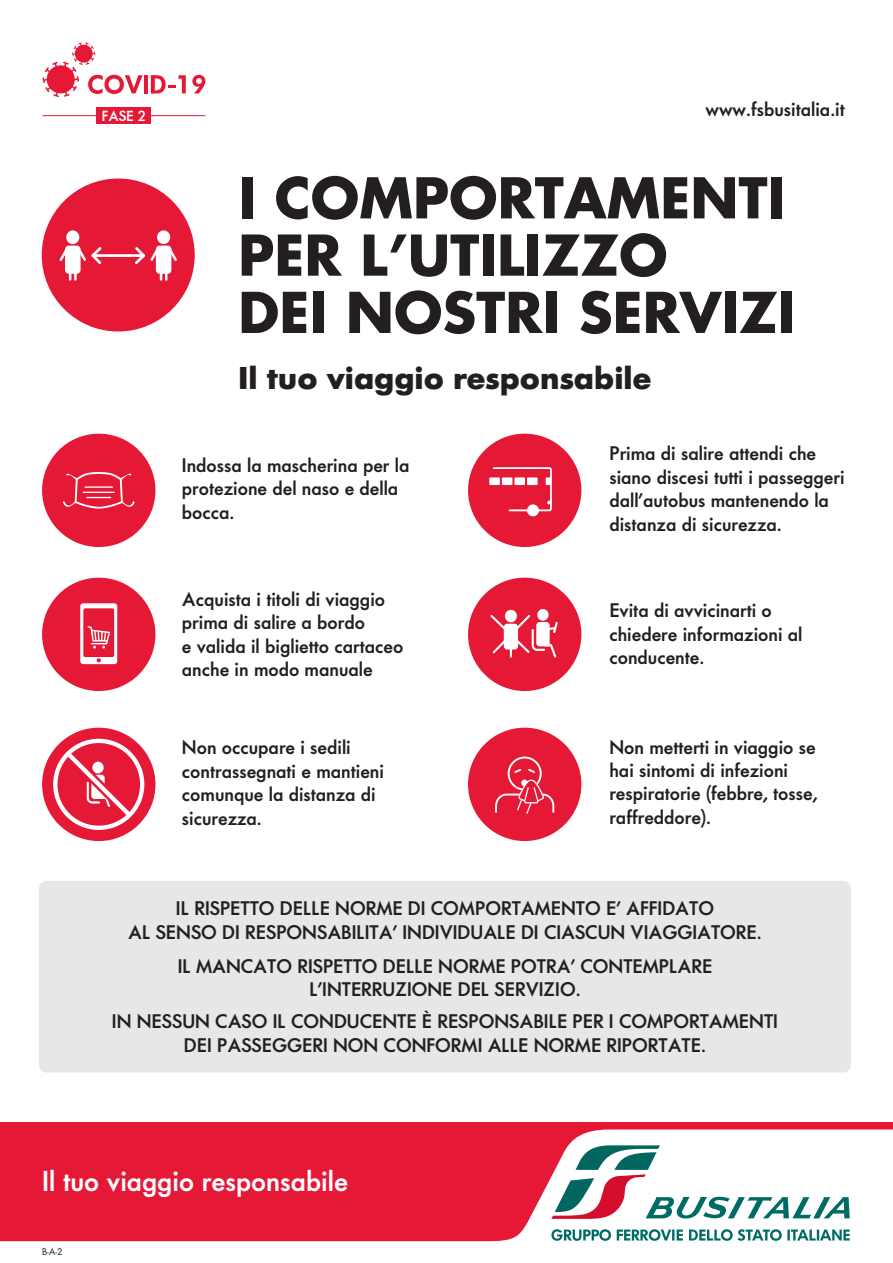
<style>
.page{position:relative;width:893px;height:1263px;background:#fff}
.page>*{position:absolute;margin:0;border:0;box-sizing:border-box;transform-origin:0 0}
.t1{font:700 54.6px/57.3px "Futura Std";color:#231f20}
.t2{font:700 31.2px "Futura Serie BQ";color:#231f20}
.t3{font:500 28.5px "Futura Serie BQ";color:#fff}
.t4{font:500 19.5px/23.4px "Futura Serie BQ";color:#231f20}
.t5{font:500 14.55px "Futura Serie BQ";color:#fff}
.t6{font:9px "Futura Std";color:#231f20}
</style>
<div class="page">
<div style="left:42px;top:178px;width:153px;height:153px;background:#e51836;border-radius:50%"></div>
<div style="left:66px;top:247px;width:13px;height:26px;background:#fff;border-radius:3px"></div>
<div style="left:65px;top:246px;width:16px;height:28px;border:2px solid #fff;border-radius:3px"></div>
<div style="left:67px;top:232px;width:11px;height:11px;background:#fff;border-radius:50%"></div>
<div style="left:66px;top:230px;width:13px;height:14px;border:2px solid #fff;border-radius:50%"></div>
<svg style="left:69px;top:273px;width:8px;height:6px"></svg>
<svg style="left:59px;top:247px;width:11px;height:16px"></svg>
<hr style="left:93px;top:254px;width:51px;height:3px;background:#fff">
<svg style="left:76px;top:245px;width:28px;height:22px"></svg>
<div style="left:157px;top:247px;width:13px;height:26px;background:#fff;border-radius:3px"></div>
<div style="left:156px;top:246px;width:15px;height:28px;border:2px solid #fff;border-radius:3px"></div>
<div style="left:158px;top:232px;width:11px;height:11px;background:#fff;border-radius:50%"></div>
<div style="left:157px;top:230px;width:13px;height:14px;border:2px solid #fff;border-radius:50%"></div>
<svg style="left:160px;top:273px;width:7px;height:6px"></svg>
<svg style="left:132px;top:245px;width:29px;height:22px"></svg>
<svg style="left:167px;top:247px;width:10px;height:16px"></svg>
<hr style="left:144px;top:75px;width:4px;height:18px;background:#e51836">
<svg style="left:192px;top:75px;width:13px;height:18px"></svg>
<svg style="left:151px;top:75px;width:35px;height:19px"></svg>
<svg style="left:42px;top:42px;width:101px;height:55px"></svg>
<hr style="left:43px;top:115px;width:57px;height:1px;background:#e51836">
<hr style="left:149px;top:115px;width:56px;height:1px;background:#e51836">
<div style="left:97px;top:108px;width:54px;height:16px;background:#e51836"></div>
<div style="left:0;top:1122px;width:893px;height:130px;background:#e51836"></div>
<svg style="left:0;top:1129px;width:893px;height:123px"></svg>
<svg style="left:551px;top:1229px;width:299px;height:12px;background:#8cbcb9"></svg>
<svg style="left:551px;top:1145px;width:299px;height:74px;background:#d0d5d6"></svg>
<div style="left:468px;top:728px;width:113px;height:113px;background:#e51836;border-radius:50%"></div>
<div style="left:508px;top:756px;width:34px;height:35px;border:2px solid #fff;border-radius:50%"></div>
<svg style="left:495px;top:767px;width:60px;height:47px"></svg>
<div style="left:42px;top:728px;width:113px;height:113px;background:#e51836;border-radius:50%"></div>
<div style="left:53px;top:739px;width:91px;height:91px;border:4px solid #fff;border-radius:50%"></div>
<svg style="left:61px;top:747px;width:75px;height:75px"></svg>
<div style="left:468px;top:434px;width:113px;height:113px;background:#e51836;border-radius:50%"></div>
<div style="left:489px;top:477px;width:11px;height:8px;background:#fff"></div>
<svg style="left:493px;top:467px;width:59px;height:49px"></svg>
<div style="left:42px;top:434px;width:113px;height:113px;background:#e51836;border-radius:50%"></div>
<svg style="left:63px;top:433px;width:72px;height:114px"></svg>
<hr style="left:85px;top:486px;width:27px;height:2px;background:#fff">
<div style="left:42px;top:578px;width:113px;height:113px;background:#e51836;border-radius:50%"></div>
<svg style="left:80px;top:603px;width:37px;height:61px"></svg>
<div style="left:468px;top:578px;width:113px;height:113px;background:#e51836;border-radius:50%"></div>
<div style="left:538px;top:610px;width:9px;height:10px;background:#fff;border-radius:50%"></div>
<div style="left:537px;top:609px;width:12px;height:12px;border:2px solid #fff;border-radius:50%"></div>
<div style="left:505px;top:610px;width:12px;height:12px;border:2px solid #fff;border-radius:50%"></div>
<svg style="left:490px;top:613px;width:68px;height:45px"></svg>
<div style="left:39px;top:881px;width:812px;height:191px;background:#e6e7e9;border-radius:7px"></div>
<p class="t5" style="left:102px;top:107px;width:46px">FASE 2</p>
<p class="t4" style="left:705px;top:97px;width:141px">www.fsbusitalia.it</p>
<h1 class="t1" style="left:238px;top:169px;width:559px">I COMPORTAMENTI<br>PER L’UTILIZZO<br>DEI NOSTRI SERVIZI</h1>
<h2 class="t2" style="left:238px;top:359px;width:415px">Il tuo viaggio responsabile</h2>
<p class="t4" style="left:182px;top:454px;width:229px">Indossa la mascherina per la protezione del naso e della bocca.</p>
<p class="t4" style="left:182px;top:588px;width:223px">Acquista i titoli di viaggio prima di salire a bordo<br>e valida il biglietto cartaceo anche in modo manuale</p>
<p class="t4" style="left:182px;top:736px;width:204px">Non occupare i sedili contrassegnati e mantieni comunque la distanza di sicurezza.</p>
<p class="t4" style="left:609px;top:442px;width:237px">Prima di salire attendi che siano discesi tutti i passeggeri dall’autobus mantenendo la distanza di sicurezza.</p>
<p class="t4" style="left:609px;top:599px;width:195px">Evita di avvicinarti o chiedere informazioni al conducente.</p>
<p class="t4" style="left:609px;top:735px;width:210px">Non metterti in viaggio se hai sintomi di infezioni respiratorie (febbre, tosse, raffreddore).</p>
<p class="t4" style="left:128px;top:897px;width:635px;text-align:center">IL RISPETTO DELLE NORME DI COMPORTAMENTO E’ AFFIDATO<br>AL SENSO DI RESPONSABILITA’ INDIVIDUALE DI CIASCUN VIAGGIATORE.</p>
<p class="t4" style="left:178px;top:955px;width:536px;text-align:center">IL MANCATO RISPETTO DELLE NORME POTRA’ CONTEMPLARE<br>L’INTERRUZIONE DEL SERVIZIO.</p>
<p class="t4" style="left:112px;top:1010px;width:667px;text-align:center">IN NESSUN CASO IL CONDUCENTE È RESPONSABILE PER I COMPORTAMENTI<br>DEI PASSEGGERI NON CONFORMI ALLE NORME RIPORTATE.</p>
<h3 class="t3" style="left:42px;top:1164px;width:307px">Il tuo viaggio responsabile</h3>
<p class="t6" style="left:42px;top:1246px;width:22px">B-A-2</p>
</div>
